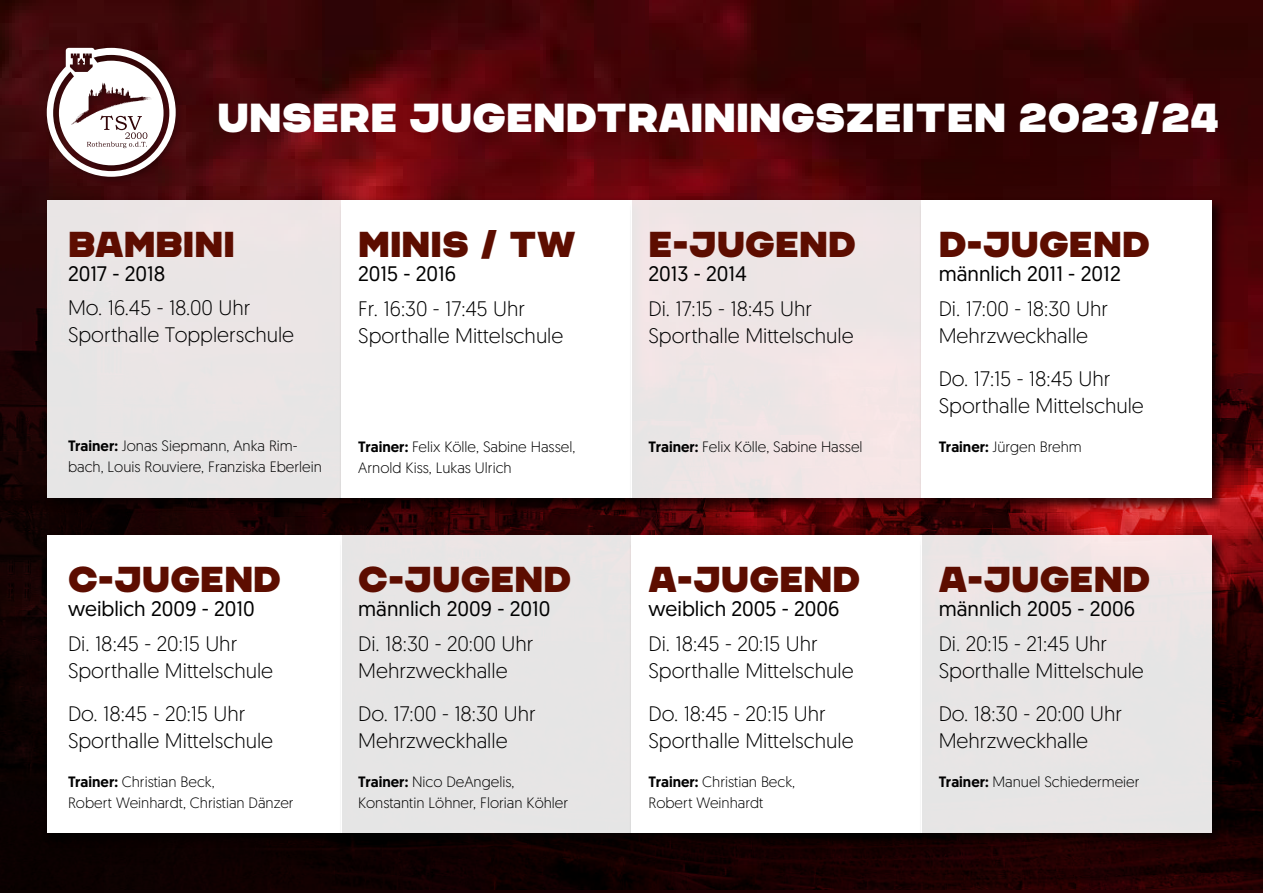
<style>
.page{position:relative;width:1263px;height:893px;background:#fff}
.page>*{position:absolute;margin:0;border:0;box-sizing:border-box;transform-origin:0 0}
.t1{font:40.5px "CHANEY";color:#fff}
.t2{font:36px "CHANEY";color:#5d0d00}
.t3{font:300 21px/27px "Geomanist";color:#000}
.t4{font:21px "Geomanist";color:#000}
.t5{font:300 15px/21px "Geomanist";color:#000}
.s1{font-weight:500}
</style>
<div class="page">
<img style="left:0;top:0;width:1263px;height:893px">
<div style="left:44px;top:532px;width:312px;height:316px;background:#000;opacity:.75"></div>
<div style="left:47px;top:535px;width:294px;height:298px;background:#fff"></div>
<div style="left:338px;top:532px;width:309px;height:316px;background:#000;opacity:.75"></div>
<div style="left:341px;top:535px;width:290px;height:298px;background:#e6e5e5"></div>
<div style="left:628px;top:532px;width:309px;height:316px;background:#000;opacity:.75"></div>
<div style="left:631px;top:535px;width:291px;height:298px;background:#fff"></div>
<div style="left:919px;top:532px;width:308px;height:316px;background:#000;opacity:.75"></div>
<div style="left:922px;top:535px;width:290px;height:298px;background:#e8e5e5"></div>
<div style="left:44px;top:197px;width:312px;height:316px;background:#000;opacity:.75"></div>
<div style="left:47px;top:200px;width:294px;height:297px;background:#e9e5e5"></div>
<div style="left:338px;top:197px;width:309px;height:316px;background:#000;opacity:.75"></div>
<div style="left:341px;top:200px;width:290px;height:297px;background:#fff"></div>
<div style="left:628px;top:197px;width:309px;height:316px;background:#000;opacity:.75"></div>
<div style="left:631px;top:200px;width:291px;height:297px;background:#eee5e5"></div>
<div style="left:919px;top:197px;width:308px;height:316px;background:#000;opacity:.75"></div>
<div style="left:922px;top:200px;width:290px;height:297px;background:#fff"></div>
<div style="left:42px;top:44px;width:142px;height:141px;background:#000;opacity:.3"></div>
<svg style="left:47px;top:48px;width:129px;height:129px"></svg>
<h1 class="t1" style="left:217px;top:92px;width:1004px">UNSERE JUGENDTRAININGSZEITEN 2023/24</h1>
<h2 class="t2" style="left:68px;top:222px;width:168px">BAMBINI</h2>
<p class="t4" style="left:68px;top:260px;width:99px">2017 - 2018</p>
<p class="t3" style="left:68px;top:294px;width:228px">Mo. 16.45 - 18.00 Uhr<br>Sporthalle Topplerschule</p>
<p class="t5" style="left:68px;top:435px;width:255px"><span class="s1">Trainer:</span> Jonas Siepmann, Anka Rim&shy;bach, Louis Rouviere, Franziska Eberlein</p>
<h2 class="t2" style="left:68px;top:557px;width:215px">C-JUGEND</h2>
<p class="t4" style="left:68px;top:595px;width:188px">weiblich 2009 - 2010</p>
<p class="t3" style="left:68px;top:629px;width:207px">Di. 18:45 - 20:15 Uhr<br>Sporthalle Mittelschule</p>
<p class="t3" style="left:68px;top:699px;width:207px">Do. 18:45 - 20:15 Uhr<br>Sporthalle Mittelschule</p>
<p class="t5" style="left:68px;top:771px;width:227px"><span class="s1">Trainer:</span> Christian Beck,<br>Robert Weinhardt, Christian Dänzer</p>
<h2 class="t2" style="left:358px;top:222px;width:219px">MINIS / TW</h2>
<p class="t4" style="left:358px;top:260px;width:99px">2015 - 2016</p>
<p class="t3" style="left:358px;top:294px;width:207px">Fr. 16:30 - 17:45 Uhr<br>Sporthalle Mittelschule</p>
<p class="t5" style="left:358px;top:435px;width:219px"><span class="s1">Trainer:</span> Felix Kölle, Sabine Hassel,<br>Arnold Kiss, Lukas Ulrich</p>
<h2 class="t2" style="left:358px;top:557px;width:215px">C-JUGEND</h2>
<p class="t4" style="left:358px;top:595px;width:194px">männlich 2009 - 2010</p>
<p class="t3" style="left:358px;top:629px;width:177px">Di. 18:30 - 20:00 Uhr<br>Mehrzweckhalle</p>
<p class="t3" style="left:358px;top:699px;width:179px">Do. 17:00 - 18:30 Uhr<br>Mehrzweckhalle</p>
<p class="t5" style="left:358px;top:771px;width:211px"><span class="s1">Trainer:</span> Nico DeAngelis,<br>Konstantin Löhner, Florian Köhler</p>
<h2 class="t2" style="left:648px;top:222px;width:209px">E-JUGEND</h2>
<p class="t4" style="left:648px;top:260px;width:100px">2013 - 2014</p>
<p class="t3" style="left:648px;top:294px;width:207px">Di. 17:15 - 18:45 Uhr<br>Sporthalle Mittelschule</p>
<p class="t5" style="left:648px;top:435px;width:216px"><span class="s1">Trainer:</span> Felix Kölle, Sabine Hassel</p>
<h2 class="t2" style="left:648px;top:557px;width:213px">A-JUGEND</h2>
<p class="t4" style="left:648px;top:595px;width:193px">weiblich 2005 - 2006</p>
<p class="t3" style="left:648px;top:629px;width:207px">Di. 18:45 - 20:15 Uhr<br>Sporthalle Mittelschule</p>
<p class="t3" style="left:648px;top:699px;width:207px">Do. 18:45 - 20:15 Uhr<br>Sporthalle Mittelschule</p>
<p class="t5" style="left:648px;top:771px;width:148px"><span class="s1">Trainer:</span> Christian Beck,<br>Robert Weinhardt</p>
<h2 class="t2" style="left:939px;top:222px;width:213px">D-JUGEND</h2>
<p class="t4" style="left:939px;top:260px;width:183px">männlich 2011 - 2012</p>
<p class="t3" style="left:939px;top:294px;width:171px">Di. 17:00 - 18:30 Uhr<br>Mehrzweckhalle</p>
<p class="t3" style="left:939px;top:364px;width:207px">Do. 17:15 - 18:45 Uhr<br>Sporthalle Mittelschule</p>
<p class="t5" style="left:939px;top:435px;width:145px"><span class="s1">Trainer:</span> Jürgen Brehm</p>
<h2 class="t2" style="left:939px;top:557px;width:213px">A-JUGEND</h2>
<p class="t4" style="left:939px;top:595px;width:198px">männlich 2005 - 2006</p>
<p class="t3" style="left:939px;top:629px;width:207px">Di. 20:15 - 21:45 Uhr<br>Sporthalle Mittelschule</p>
<p class="t3" style="left:939px;top:699px;width:185px">Do. 18:30 - 20:00 Uhr<br>Mehrzweckhalle</p>
<p class="t5" style="left:939px;top:771px;width:202px"><span class="s1">Trainer:</span> Manuel Schiedermeier</p>
</div>
